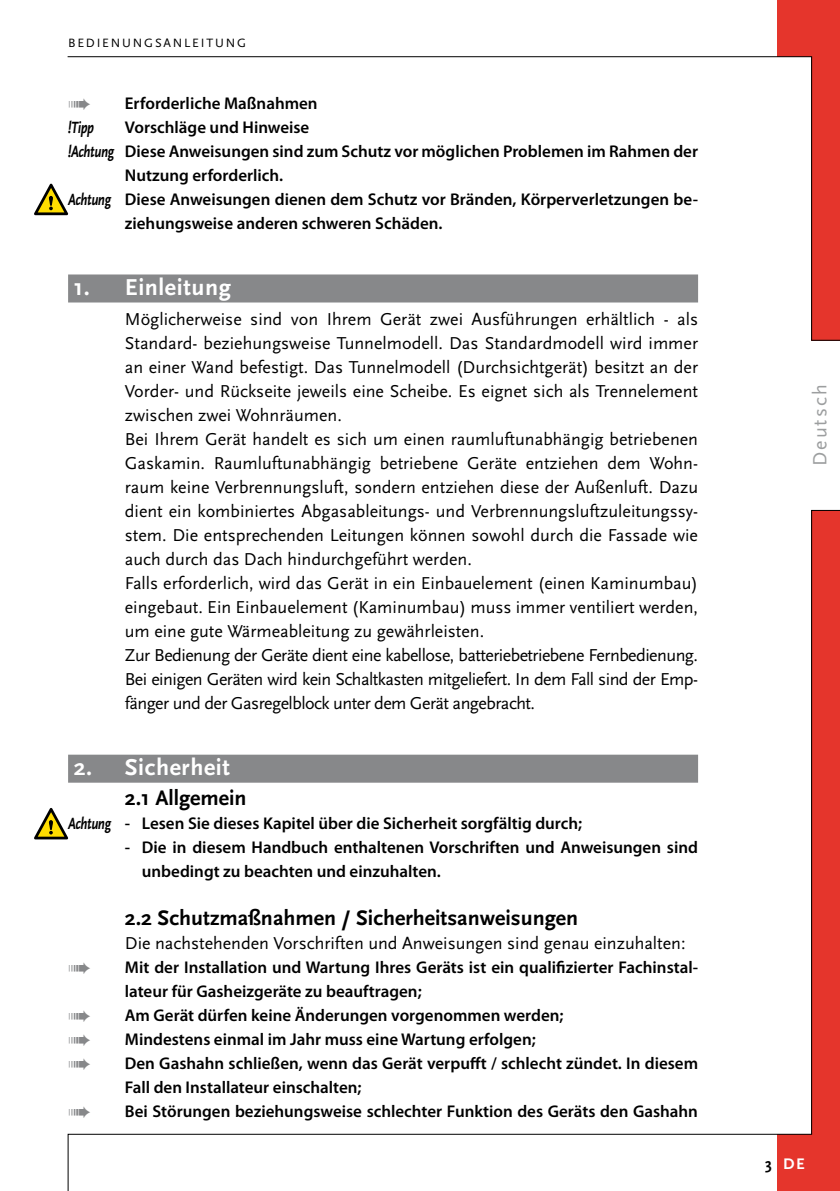
<style>
.page{position:relative;width:840px;height:1191px;background:#fff}
.page>*{position:absolute;margin:0;border:0;box-sizing:border-box;transform-origin:0 0}
.t1{font:700 24px "Scala Sans";letter-spacing:.025em;color:#fff}
.t2{font:700 22px "Scala Sans";color:#000}
.t3{font:20px "Scala Sans";letter-spacing:.105em;color:#9c9e9f}
.t4{font:18px/24px "Scala Sans";color:#000}
.t5{font:600 17px/24px "Myriad Pro";color:#000}
.t6{font:italic 700 17px "Scala Sans";color:#000;scale:.77 1}
.t7{font:700 16px "Scala Sans";color:#fff}
.t8{font:700 16px "Scala Sans";color:#000}
.t9{font:12.6px "Scala Sans";letter-spacing:.145em;color:#000}
.s1{font-family:"Scala Sans";font-weight:700;font-style:italic}
</style>
<div class="page">
<svg style="left:810px;top:57px;width:29px;height:283px;background:#dd3a31"></svg>
<svg style="left:811px;top:510px;width:28px;height:624px;background:#c72e26"></svg>
<div style="left:68px;top:274px;width:629px;height:28px;background:#87888a"></div>
<div style="left:68px;top:754px;width:629px;height:28px;background:#87888a"></div>
<svg style="left:34px;top:184px;width:34px;height:31px"></svg>
<svg style="left:34px;top:808px;width:34px;height:31px"></svg>
<div style="left:777px;top:1134px;width:62px;height:57px;background:#e5352c"></div>
<div style="left:777px;top:0;width:62px;height:57px;background:#e5352c"></div>
<hr style="left:68px;top:56px;width:743px;height:1px;background:#000">
<svg style="left:68px;top:1133px;width:743px;height:58px"></svg>
<p class="t9" style="left:68px;top:36px;width:179px">BEDIENUNGSANLEITUNG</p>
<p class="t5" style="left:125px;top:91px;width:194px">Erforderliche Maßnahmen</p>
<p class="t6" style="left:68px;top:118px;width:35px">!Tipp</p>
<p class="t5" style="left:125px;top:115px;width:186px">Vorschläge und Hinweise</p>
<p class="t5" style="left:68px;top:139px;width:631px"><span class="s1">!Achtung</span> Diese Anweisungen sind zum Schutz vor möglichen Problemen im Rahmen der</p>
<p class="t5" style="left:125px;top:163px;width:160px">Nutzung erforderlich.</p>
<p class="t5" style="left:68px;top:187px;width:631px"><span class="s1">Achtung</span> Diese Anweisungen dienen dem Schutz vor Bränden, Körperverletzungen be-</p>
<p class="t5" style="left:125px;top:211px;width:319px">ziehungsweise anderen schweren Schäden.</p>
<h1 class="t1" style="left:74px;top:274px;width:159px">1. Einleitung</h1>
<p class="t4" style="left:125px;top:308px;width:574px">Möglicherweise sind von Ihrem Gerät zwei Ausführungen erhältlich - als Standard- beziehungsweise Tunnelmodell. Das Standardmodell wird immer an einer Wand befestigt. Das Tunnelmodell (Durchsichtgerät) besitzt an der Vorder- und Rückseite jeweils eine Scheibe. Es eignet sich als Trennelement zwischen zwei Wohnräumen.<br>Bei Ihrem Gerät handelt es sich um einen raumluftunabhängig betriebenen Gaskamin. Raumluftunabhängig betriebene Geräte entziehen dem Wohn&shy;raum keine Verbrennungsluft, sondern entziehen diese der Außenluft. Dazu dient ein kombiniertes Abgasableitungs- und Verbrennungsluftzuleitungssy&shy;stem. Die entsprechenden Leitungen können sowohl durch die Fassade wie auch durch das Dach hindurchgeführt werden.<br>Falls erforderlich, wird das Gerät in ein Einbauelement (einen Kaminumbau) eingebaut. Ein Einbauelement (Kaminumbau) muss immer ventiliert werden, um eine gute Wärmeableitung zu gewährleisten.<br>Zur Bedienung der Geräte dient eine kabellose, batteriebetriebene Fernbedienung.<br>Bei einigen Geräten wird kein Schaltkasten mitgeliefert. In dem Fall sind der Emp&shy;fänger und der Gasregelblock unter dem Gerät angebracht.</p>
<h1 class="t1" style="left:74px;top:754px;width:157px">2. Sicherheit</h1>
<p class="t2" style="left:125px;top:786px;width:123px">2.1 Allgemein</p>
<p class="t5" style="left:68px;top:811px;width:515px"><span class="s1">Achtung</span> - Lesen Sie dieses Kapitel über die Sicherheit sorgfältig durch;</p>
<p class="t5" style="left:142px;top:835px;width:557px;text-indent:-17px">- Die in diesem Handbuch enthaltenen Vorschriften und Anweisungen sind unbedingt zu beachten und einzuhalten.</p>
<p class="t2" style="left:125px;top:906px;width:454px">2.2 Schutzmaßnahmen / Sicherheitsanweisungen</p>
<p class="t4" style="left:125px;top:932px;width:562px">Die nachstehenden Vorschriften und Anweisungen sind genau einzuhalten:</p>
<p class="t5" style="left:125px;top:955px;width:574px">Mit der Installation und Wartung Ihres Geräts ist ein qualifizierter Fachinstal&shy;lateur für Gasheizgeräte zu beauftragen;</p>
<p class="t5" style="left:125px;top:1003px;width:440px">Am Gerät dürfen keine Änderungen vorgenommen werden;</p>
<p class="t5" style="left:125px;top:1027px;width:412px">Mindestens einmal im Jahr muss eine Wartung erfolgen;</p>
<p class="t5" style="left:125px;top:1051px;width:574px">Den Gashahn schließen, wenn das Gerät verpufft / schlecht zündet. In diesem<br>Fall den Installateur einschalten;</p>
<p class="t5" style="left:125px;top:1099px;width:574px">Bei Störungen beziehungsweise schlechter Funktion des Geräts den Gashahn</p>
<p class="t3" style="left:808px;top:466px;width:83px;rotate:-90deg">Deutsch</p>
<p class="t8" style="left:764px;top:1154px;width:8px">3</p>
<p class="t7" style="left:782px;top:1154px;width:23px">DE</p>
</div>
